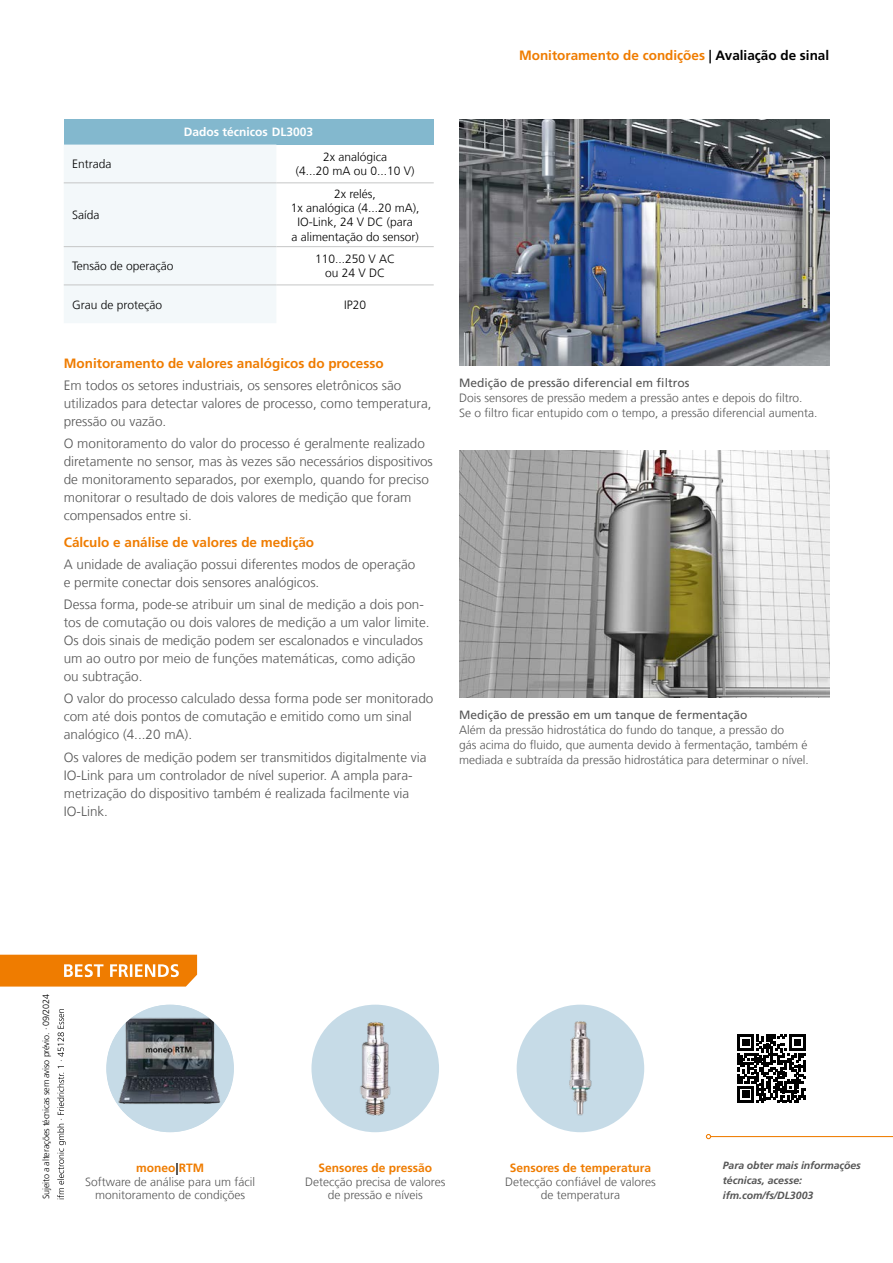
<style>
.page{position:relative;width:893px;height:1263px;background:#fff}
.page>*{position:absolute;margin:0;border:0;box-sizing:border-box;transform-origin:0 0}
.Fließtext{font:300 13.5px/18px "Frutiger LT Com";color:#565656}
.Fließtext_Headline{font:700 13.5px "Frutiger LT Com";color:#ef7c00}
.Box_Produktgruppe{font:700 13.5px "Frutiger LT Com";color:#ef7c00}
.Legende{font:300 12px/15px "Frutiger LT Com";color:#565656}
.Best_Friends_Fließtext{font:300 12px/13.5px "Frutiger LT Com";color:#565656;text-align:center}
.Tabellentext_zentriert{font:300 12px/14.2px "Frutiger LT Com";color:#000;text-align:center}
.Legende-2{font:12px "Frutiger LT Com";color:#565656}
.Best_Friends_Headline_orange{font:700 12px "Frutiger LT Com";color:#ef7c00}
.Tabellentext_TAB{font:300 12px "Frutiger LT Com";color:#000}
.Tabellenkopf{font:700 12px "Frutiger LT Com";color:#fff}
.QR_Code_linksbündig{font:italic 700 10.5px/15px "Frutiger LT Com";color:#565656}
.Datum{font:300 9px "Frutiger LT Com";letter-spacing:-.02em;color:#000}
.s1{color:#000}
</style>
<div class="page">
<svg style="left:0;top:955px;width:197px;height:31px;background:#f08b1e"></svg>
<img style="left:311px;top:1005px;width:128px;height:127px;border-radius:64px">
<div style="left:106px;top:1005px;width:128px;height:127px;background:#c6dbe7;border-radius:50%"></div>
<img style="left:116px;top:1010px;width:108px;height:108px">
<img style="left:517px;top:1005px;width:127px;height:127px;border-radius:64px">
<hr style="left:711px;top:1136px;width:182px;height:1px;background:#ef7c00">
<svg style="left:706px;top:1134px;width:5px;height:5px"></svg>
<svg style="left:738px;top:1034px;width:68px;height:68px"></svg>
<svg style="left:57px;top:1009px;width:9px;height:190px"></svg>
<div style="left:64px;top:119px;width:370px;height:26px;background:#83b8ce"></div>
<div style="left:64px;top:145px;width:212px;height:178px;background:#f3f8fa"></div>
<hr style="left:64px;top:183px;width:212px;height:1px;background:#c5c6c6">
<hr style="left:276px;top:183px;width:158px;height:1px;background:#c5c6c6">
<hr style="left:64px;top:246px;width:212px;height:1px;background:#c5c6c6">
<hr style="left:276px;top:246px;width:158px;height:1px;background:#c5c6c6">
<hr style="left:64px;top:285px;width:212px;height:1px;background:#c5c6c6">
<hr style="left:276px;top:285px;width:158px;height:1px;background:#c5c6c6">
<img style="left:459px;top:119px;width:370px;height:246px">
<img style="left:459px;top:451px;width:370px;height:246px">
<p class="Tabellenkopf" style="left:184px;top:125px;width:131px">Dados técnicos DL3003</p>
<p class="Tabellentext_TAB" style="left:72px;top:157px;width:41px">Entrada</p>
<p class="Tabellentext_zentriert" style="left:296px;top:150px;width:120px">2x analógica<br>(4...20 mA ou 0...10 V)</p>
<p class="Tabellentext_TAB" style="left:72px;top:208px;width:29px">Saída</p>
<p class="Tabellentext_zentriert" style="left:291px;top:187px;width:130px">2x relés,<br>1x analógica (4...20 mA),<br>IO-Link, 24 V DC (para<br>a alimentação do sensor)</p>
<p class="Tabellentext_TAB" style="left:72px;top:259px;width:103px">Tensão de operação</p>
<p class="Tabellentext_zentriert" style="left:315px;top:252px;width:82px">110...250 V AC ou 24 V DC</p>
<p class="Tabellentext_TAB" style="left:72px;top:297px;width:91px">Grau de proteção</p>
<p class="Tabellentext_zentriert" style="left:344px;top:297px;width:24px">IP20</p>
<p class="Fließtext_Headline" style="left:64px;top:355px;width:321px">Monitoramento de valores analógicos do processo</p>
<p class="Fließtext" style="left:64px;top:376px;width:369px">Em todos os setores industriais, os sensores eletrônicos são utilizados para detectar valores de processo, como temperatura, pressão ou vazão.</p>
<p class="Fließtext" style="left:64px;top:434px;width:371px">O monitoramento do valor do processo é geralmente realizado diretamente no sensor, mas às vezes são necessários dispositivos de monitoramento separados, por exemplo, quando for preciso monitorar o resultado de dois valores de medição que foram compensados entre si.</p>
<p class="Fließtext_Headline" style="left:64px;top:534px;width:252px">Cálculo e análise de valores de medição</p>
<p class="Fließtext" style="left:64px;top:555px;width:353px">A unidade de avaliação possui diferentes modos de operação e permite conectar dois sensores analógicos.</p>
<p class="Fließtext" style="left:64px;top:595px;width:367px">Dessa forma, pode-se atribuir um sinal de medição a dois pon&shy;tos de comutação ou dois valores de medição a um valor limite.<br>Os dois sinais de medição podem ser escalonados e vinculados um ao outro por meio de funções matemáticas, como adição ou subtração.</p>
<p class="Fließtext" style="left:64px;top:690px;width:371px">O valor do processo calculado dessa forma pode ser monitorado com até dois pontos de comutação e emitido como um sinal analógico (4...20 mA).</p>
<p class="Fließtext" style="left:64px;top:748px;width:364px">Os valores de medição podem ser transmitidos digitalmente via IO-Link para um controlador de nível superior. A ampla para&shy;metrização do dispositivo também é realizada facilmente via IO-Link.</p>
<p class="Box_Produktgruppe" style="left:519px;top:47px;width:312px">Monitoramento de condições <span class="s1">| Avaliação de sinal</span></p>
<p class="Legende-2" style="left:459px;top:376px;width:232px">Medição de pressão diferencial em filtros</p>
<p class="Legende" style="left:459px;top:391px;width:360px">Dois sensores de pressão medem a pressão antes e depois do filtro.<br>Se o filtro ficar entupido com o tempo, a pressão diferencial aumenta.</p>
<p class="Legende-2" style="left:459px;top:708px;width:290px">Medição de pressão em um tanque de fermentação</p>
<p class="Legende" style="left:459px;top:723px;width:351px">Além da pressão hidrostática do fundo do tanque, a pressão do<br>gás acima do fluido, que aumenta devido à fermentação, também é mediada e subtraída da pressão hidrostática para determinar o nível.</p>
<p class="Datum" style="left:41px;top:1199px;width:206px;rotate:-90deg">Sujeito a alterações técnicas sem aviso prévio. · 09/2024</p>
<p class="Best_Friends_Headline_orange" style="left:136px;top:1161px;width:69px">moneo<span class="s1">|</span>RTM</p>
<p class="Best_Friends_Fließtext" style="left:85px;top:1175px;width:171px">Software de análise para um fácil monitoramento de condições</p>
<p class="Best_Friends_Headline_orange" style="left:318px;top:1161px;width:115px">Sensores de pressão</p>
<p class="Best_Friends_Fließtext" style="left:305px;top:1175px;width:142px">Detecção precisa de valores de pressão e níveis</p>
<p class="Best_Friends_Headline_orange" style="left:510px;top:1161px;width:143px">Sensores de temperatura</p>
<p class="Best_Friends_Fließtext" style="left:505px;top:1175px;width:152px">Detecção confiável de valores de temperatura</p>
<p class="QR_Code_linksbündig" style="left:723px;top:1158px;width:139px">Para obter mais informações técnicas, acesse:</p>
<p class="QR_Code_linksbündig" style="left:723px;top:1188px;width:92px">ifm.com/fs/DL3003</p>
</div>
